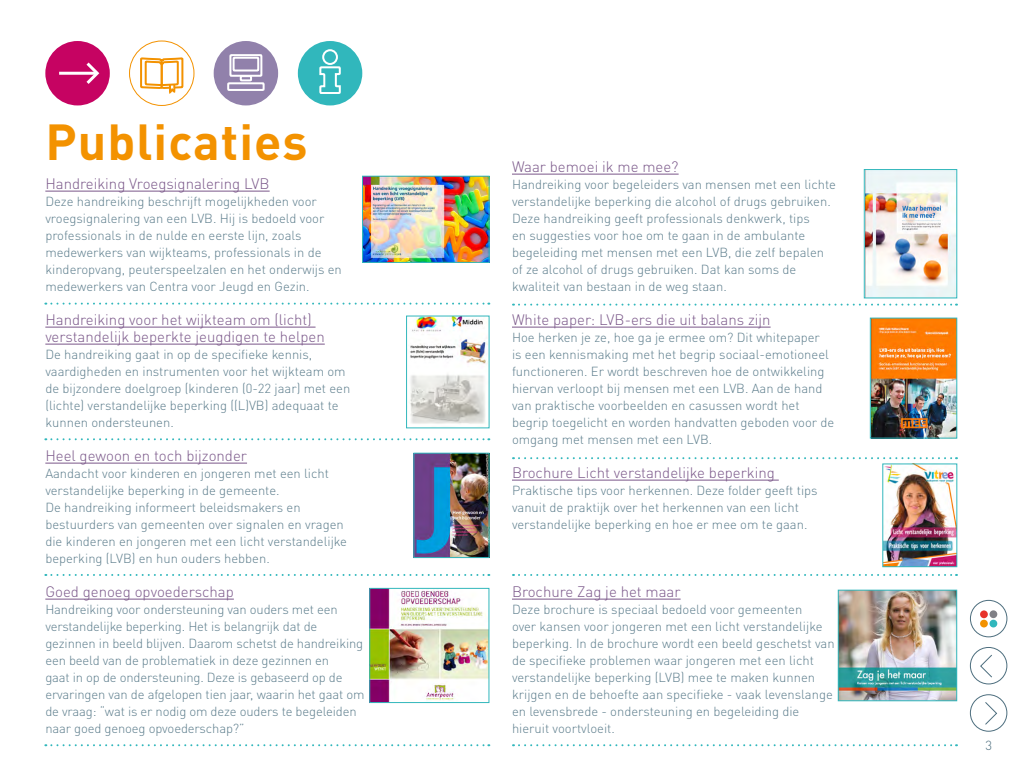
<style>
.page{position:relative;width:1024px;height:768px;background:#fff}
.page>*{position:absolute;margin:0;border:0;box-sizing:border-box;transform-origin:0 0}
.t1{font:700 50px "DINOT";letter-spacing:.02em;color:#f39200}
.t2{font:300 15px/17px "DINOT";color:#7a5789}
.t3{font:300 13px/17px "DINOT";color:#5b7c8b}
.t4{font:300 13px "DINOT";color:#4d6e7e}
</style>
<div class="page">
<div style="left:970px;top:694px;width:37px;height:38px;border:1px solid #4d6e7e;border-radius:50%"></div>
<svg style="left:985px;top:702px;width:12px;height:23px"></svg>
<div style="left:970px;top:600px;width:37px;height:37px;border:1px solid #4d6e7e;border-radius:50%"></div>
<div style="left:980px;top:610px;width:8px;height:8px;background:#e7332a;border-radius:50%"></div>
<div style="left:980px;top:620px;width:8px;height:7px;background:#f39200;border-radius:50%"></div>
<div style="left:990px;top:620px;width:7px;height:7px;background:#31b7bc;border-radius:50%"></div>
<div style="left:990px;top:610px;width:7px;height:8px;background:#808086;border-radius:50%"></div>
<div style="left:970px;top:647px;width:37px;height:37px;border:1px solid #4d6e7e;border-radius:50%"></div>
<svg style="left:980px;top:654px;width:12px;height:24px"></svg>
<hr style="left:45px;top:191px;width:225px;height:1px;background:#7a5789">
<hr style="left:45px;top:327px;width:271px;height:1px;background:#7a5789">
<hr style="left:45px;top:344px;width:280px;height:1px;background:#7a5789">
<hr style="left:45px;top:463px;width:202px;height:1px;background:#7a5789">
<hr style="left:45px;top:599px;width:189px;height:1px;background:#7a5789">
<hr style="left:512px;top:174px;width:167px;height:1px;background:#7a5789">
<hr style="left:512px;top:327px;width:259px;height:1px;background:#7a5789">
<hr style="left:512px;top:480px;width:267px;height:1px;background:#7a5789">
<hr style="left:512px;top:599px;width:169px;height:1px;background:#7a5789">
<img style="left:364px;top:178px;width:123px;height:83px">
<div style="left:362px;top:176px;width:127px;height:87px;border:1px solid #31b7bc"></div>
<img style="left:866px;top:171px;width:89px;height:125px">
<div style="left:864px;top:169px;width:93px;height:129px;border:1px solid #31b7bc"></div>
<img style="left:872px;top:320px;width:83px;height:116px">
<div style="left:870px;top:318px;width:87px;height:120px;border:1px solid #31b7bc"></div>
<img style="left:885px;top:466px;width:70px;height:99px">
<div style="left:883px;top:464px;width:74px;height:103px;border:1px solid #31b7bc"></div>
<img style="left:840px;top:592px;width:115px;height:107px">
<div style="left:838px;top:590px;width:119px;height:111px;border:1px solid #31b7bc"></div>
<img style="left:410px;top:318px;width:77px;height:106px">
<div style="left:406px;top:316px;width:83px;height:112px;border:1px solid #31b7bc"></div>
<img style="left:416px;top:455px;width:71px;height:101px">
<div style="left:414px;top:453px;width:75px;height:105px;border:1px solid #31b7bc"></div>
<img style="left:371px;top:590px;width:116px;height:111px">
<div style="left:369px;top:588px;width:120px;height:115px;border:1px solid #31b7bc"></div>
<svg style="left:45px;top:303px;width:444px;height:2px"></svg>
<svg style="left:513px;top:304px;width:444px;height:2px"></svg>
<svg style="left:513px;top:457px;width:444px;height:2px"></svg>
<svg style="left:513px;top:574px;width:444px;height:2px"></svg>
<svg style="left:513px;top:744px;width:444px;height:2px"></svg>
<svg style="left:45px;top:438px;width:444px;height:2px"></svg>
<svg style="left:45px;top:574px;width:444px;height:2px"></svg>
<svg style="left:45px;top:744px;width:444px;height:2px"></svg>
<div style="left:214px;top:41px;width:64px;height:64px;background:#9181ab;border-radius:50%"></div>
<div style="left:229px;top:54px;width:33px;height:23px;border:2px solid #fff"></div>
<div style="left:233px;top:57px;width:26px;height:15px;border:2px solid #fff"></div>
<div style="left:240px;top:75px;width:12px;height:6px;border:2px solid #fff"></div>
<div style="left:227px;top:82px;width:38px;height:9px;border:2px solid #fff"></div>
<div style="left:298px;top:41px;width:64px;height:64px;background:#31b7bc;border-radius:50%"></div>
<svg style="left:319px;top:66px;width:22px;height:28px"></svg>
<div style="left:322px;top:49px;width:16px;height:16px;border:2px solid #fff;border-radius:50%"></div>
<div style="left:45px;top:41px;width:65px;height:64px;background:#c60362;border-radius:50%"></div>
<svg style="left:83px;top:62px;width:17px;height:22px"></svg>
<hr style="left:59px;top:72px;width:38px;height:3px;background:#fff">
<div style="left:129px;top:41px;width:65px;height:65px;border:1px solid #f39200;border-radius:50%"></div>
<svg style="left:139px;top:57px;width:45px;height:39px"></svg>
<h1 class="t1" style="left:45px;top:109px;width:264px">Publicaties</h1>
<p class="t2" style="left:45px;top:175px;width:226px">Handreiking Vroegsignalering LVB</p>
<p class="t3" style="left:45px;top:193px;width:298px">Deze handreiking beschrijft mogelijkheden voor vroegsignalering van een LVB. Hij is bedoeld voor professionals in de nulde en eerste lijn, zoals medewerkers van wijkteams, professionals in de kinderopvang, peuterspeelzalen en het onderwijs en medewerkers van Centra voor Jeugd en Gezin.</p>
<p class="t2" style="left:45px;top:311px;width:281px">Handreiking voor het wijkteam om (licht) verstandelijk beperkte jeugdigen te helpen</p>
<p class="t3" style="left:45px;top:346px;width:307px">De handreiking gaat in op de specifieke kennis, vaardigheden en instrumenten voor het wijkteam om de bijzondere doelgroep (kinderen (0-22 jaar) met een (lichte) verstandelijke beperking ((L)VB) adequaat te kunnen ondersteunen.</p>
<p class="t2" style="left:45px;top:447px;width:203px">Heel gewoon en toch bijzonder</p>
<p class="t3" style="left:45px;top:465px;width:303px">Aandacht voor kinderen en jongeren met een licht verstandelijke beperking in de gemeente.<br>De handreiking informeert beleidsmakers en bestuurders van gemeenten over signalen en vragen die kinderen en jongeren met een licht verstandelijke beperking (LVB) en hun ouders hebben.</p>
<p class="t2" style="left:45px;top:583px;width:190px">Goed genoeg opvoederschap</p>
<p class="t3" style="left:45px;top:601px;width:321px">Handreiking voor ondersteuning van ouders met een verstandelijke beperking. Het is belangrijk dat de gezinnen in beeld blijven. Daarom schetst de handreiking een beeld van de problematiek in deze gezinnen en<br>gaat in op de ondersteuning. Deze is gebaseerd op de ervaringen van de afgelopen tien jaar, waarin het gaat om de vraag: “wat is er nodig om deze ouders te begeleiden naar goed genoeg opvoederschap?”</p>
<p class="t2" style="left:512px;top:158px;width:168px">Waar bemoei ik me mee?</p>
<p class="t3" style="left:512px;top:176px;width:325px">Handreiking voor begeleiders van mensen met een lichte verstandelijke beperking die alcohol of drugs gebruiken.<br>Deze handreiking geeft professionals denkwerk, tips<br>en suggesties voor hoe om te gaan in de ambulante begeleiding met mensen met een LVB, die zelf bepalen of ze alcohol of drugs gebruiken. Dat kan soms de kwaliteit van bestaan in de weg staan.</p>
<p class="t2" style="left:512px;top:311px;width:260px">White paper: LVB-ers die uit balans zijn</p>
<p class="t3" style="left:512px;top:329px;width:324px">Hoe herken je ze, hoe ga je ermee om? Dit whitepaper<br>is een kennismaking met het begrip sociaal-emotioneel functioneren. Er wordt beschreven hoe de ontwikkeling hiervan verloopt bij mensen met een LVB. Aan de hand van praktische voorbeelden en casussen wordt het begrip toegelicht en worden handvatten geboden voor de omgang met mensen met een LVB.</p>
<p class="t2" style="left:512px;top:464px;width:264px">Brochure Licht verstandelijke beperking</p>
<p class="t3" style="left:512px;top:482px;width:307px">Praktische tips voor herkennen. Deze folder geeft tips vanuit de praktijk over het herkennen van een licht verstandelijke beperking en hoe er mee om te gaan.</p>
<p class="t2" style="left:512px;top:583px;width:170px">Brochure Zag je het maar</p>
<p class="t3" style="left:512px;top:601px;width:324px">Deze brochure is speciaal bedoeld voor gemeenten<br>over kansen voor jongeren met een licht verstandelijke beperking. In de brochure wordt een beeld geschetst van de specifieke problemen waar jongeren met een licht verstandelijke beperking (LVB) mee te maken kunnen krijgen en de behoefte aan specifieke - vaak levenslange en levensbrede - ondersteuning en begeleiding die hieruit voortvloeit.</p>
<p class="t4" style="left:986px;top:737px;width:8px">3</p>
</div>
